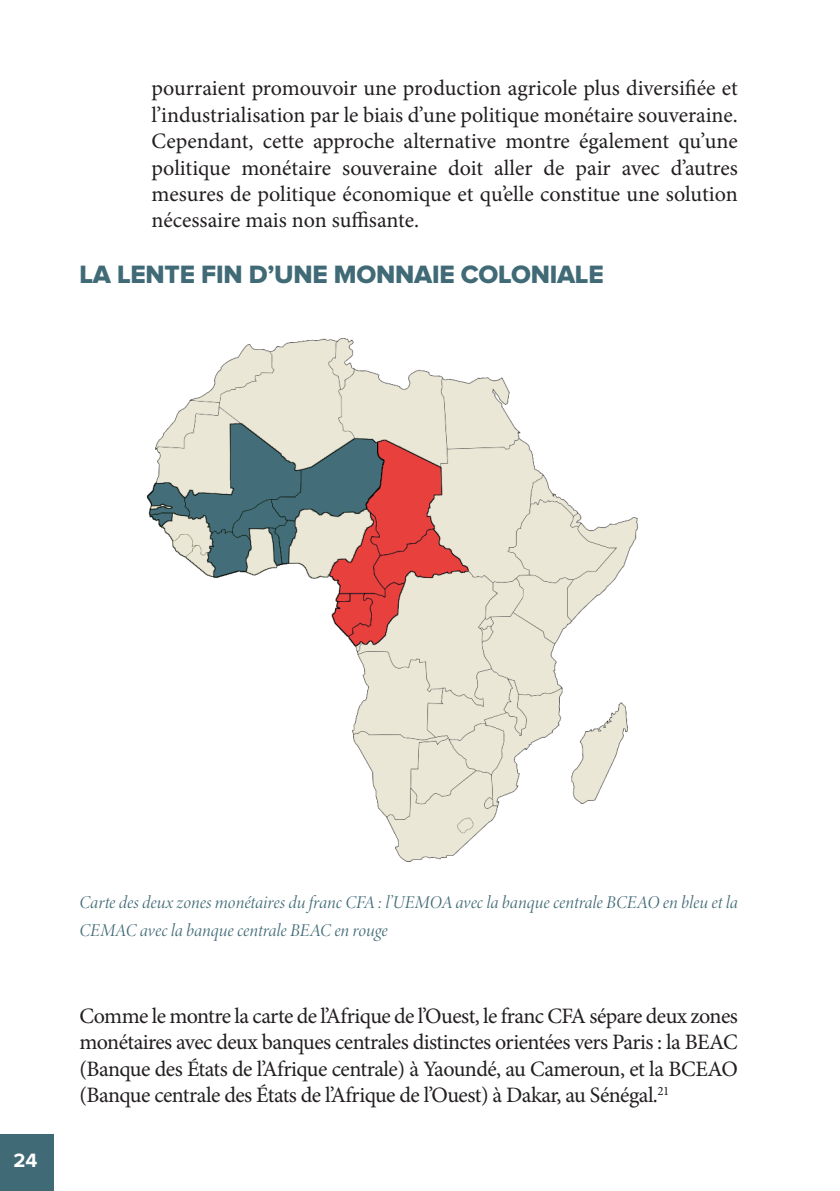
<style>
.page{position:relative;width:840px;height:1191px;background:#fff}
.page>*{position:absolute;margin:0;border:0;box-sizing:border-box;transform-origin:0 0}
.t1{font:26px "Proxima Nova A Extrabld";letter-spacing:-.01em;color:#406a76}
.List_Paragraph{font:22px/26.4px "Minion Pro";letter-spacing:-.015em;color:#231f20;text-align:justify}
.t2{font:700 20px "Proxima Nova A";color:#fff}
.Body{font:italic 18px/28.8px "Minion Variable Concept";letter-spacing:-.05em;color:#406a76}
</style>
<div class="page">
<div style="left:0;top:1134px;width:53px;height:57px;background:#406a76"></div>
<img style="left:146px;top:338px;width:493px;height:524px">
<p class="List_Paragraph" style="left:151px;top:75px;width:587px">pourraient promouvoir une production agricole plus diversifiée et l’industrialisation par le biais d’une politique monétaire souveraine.<br>Cependant, cette approche alternative montre également qu’une politique monétaire souveraine doit aller de pair avec d’autres mesures de politique économique et qu’elle constitue une solution nécessaire mais non suffisante.</p>
<p class="t1" style="left:79px;top:260px;width:525px">LA LENTE FIN D’UNE MONNAIE COLONIALE</p>
<p class="t2" style="left:14px;top:1148px;width:25px">24</p>
<p class="Body" style="left:79px;top:887px;width:660px">Carte des deux zones monétaires du franc CFA : l’UEMOA avec la banque centrale BCEAO en bleu et la<br>CEMAC avec la banque centrale BEAC en rouge</p>
<p class="List_Paragraph" style="left:79px;top:1002px;width:659px">Comme le montre la carte de l’Afrique de l’Ouest, le franc CFA sépare deux zones monétaires avec deux banques centrales distinctes orientées vers Paris : la BEAC (Banque des États de l’Afrique centrale) à Yaoundé, au Cameroun, et la BCEAO (Banque centrale des États de l’Afrique de l’Ouest) à Dakar, au Sénégal.<sup>21</sup></p>
</div>
